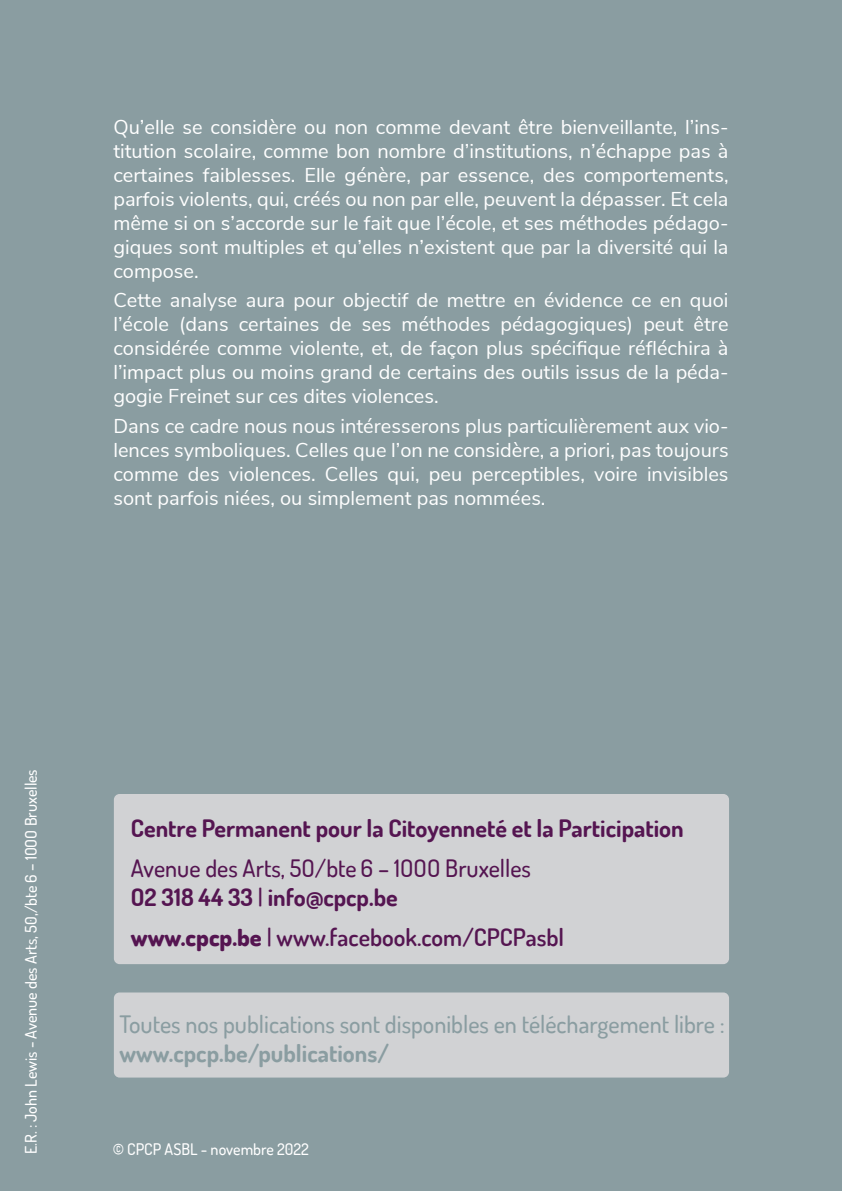
<style>
.page{position:relative;width:842px;height:1191px;background:#8a9da1}
.page>*{position:absolute;margin:0;border:0;box-sizing:border-box;transform-origin:0 0}
.t1{font:500 24px "Dosis";color:#8a9da1}
.t2{font:500 24px/28.8px "Dosis";color:#551551}
.t3{font:700 24px "Dosis";color:#551551}
.t4{font:600 24px "Dosis";color:#551551}
.t5{font:700 24px "Dosis";color:#8a9da1}
.t6{font:20px/24px "Nunito Sans";color:#fff;text-align:justify}
.t7{font:500 16px "Dosis";color:#fff}
.s1{font-weight:700}
.s2{font-weight:800}
.s3{font-weight:500}
</style>
<div class="page">
<div style="left:114px;top:794px;width:615px;height:170px;background:#d1d2d4;border-radius:6px"></div>
<div style="left:114px;top:992px;width:615px;height:85px;background:#d1d2d4;border-radius:6px"></div>
<p class="t6" style="left:113px;top:113px;width:617px">Qu’elle se considère ou non comme devant être bienveillante, l’ins&shy;titution scolaire, comme bon nombre d’institutions, n’échappe pas à certaines faiblesses. Elle génère, par essence, des comportements, parfois violents, qui, créés ou non par elle, peuvent la dépasser. Et cela même si on s’accorde sur le fait que l’école, et ses méthodes pédago&shy;giques sont multiples et qu’elles n’existent que par la diversité qui la compose.</p>
<p class="t6" style="left:113px;top:287px;width:617px">Cette analyse aura pour objectif de mettre en évidence ce en quoi l’école (dans certaines de ses méthodes pédagogiques) peut être considérée comme violente, et, de façon plus spécifique réfléchira à l’impact plus ou moins grand de certains des outils issus de la péda&shy;gogie Freinet sur ces dites violences.</p>
<p class="t6" style="left:113px;top:413px;width:617px">Dans ce cadre nous nous intéresserons plus particulièrement aux vio&shy;lences symboliques. Celles que l’on ne considère, a priori, pas toujours comme des violences. Celles qui, peu perceptibles, voire invisibles sont parfois niées, ou simplement pas nommées.</p>
<p class="t7" style="left:20px;top:1154px;width:386px;rotate:-90deg">E.R. : John Lewis - Avenue des Arts, 50,/bte 6 – 1OOO Bruxelles</p>
<p class="t3" style="left:131px;top:812px;width:554px">Centre Permanent pour la Citoyenneté et la Participation</p>
<p class="t2" style="left:131px;top:853px;width:402px">Avenue des Arts, 5O/bte 6 – 1OOO Bruxelles<br><span class="s1">O2 318 44 33</span> | <span class="s1">info@cpcp.be</span></p>
<p class="t4" style="left:131px;top:921px;width:435px"><span class="s2">www.cpcp.be</span> <span class="s3">|</span> www.facebook.com/CPCPasbl</p>
<p class="t1" style="left:120px;top:1008px;width:607px">Toutes nos publications sont disponibles en téléchargement libre :</p>
<p class="t5" style="left:120px;top:1037px;width:271px">www.cpcp.be/publications/</p>
<p class="t7" style="left:113px;top:1138px;width:198px">© CPCP ASBL - novembre 2022</p>
</div>
